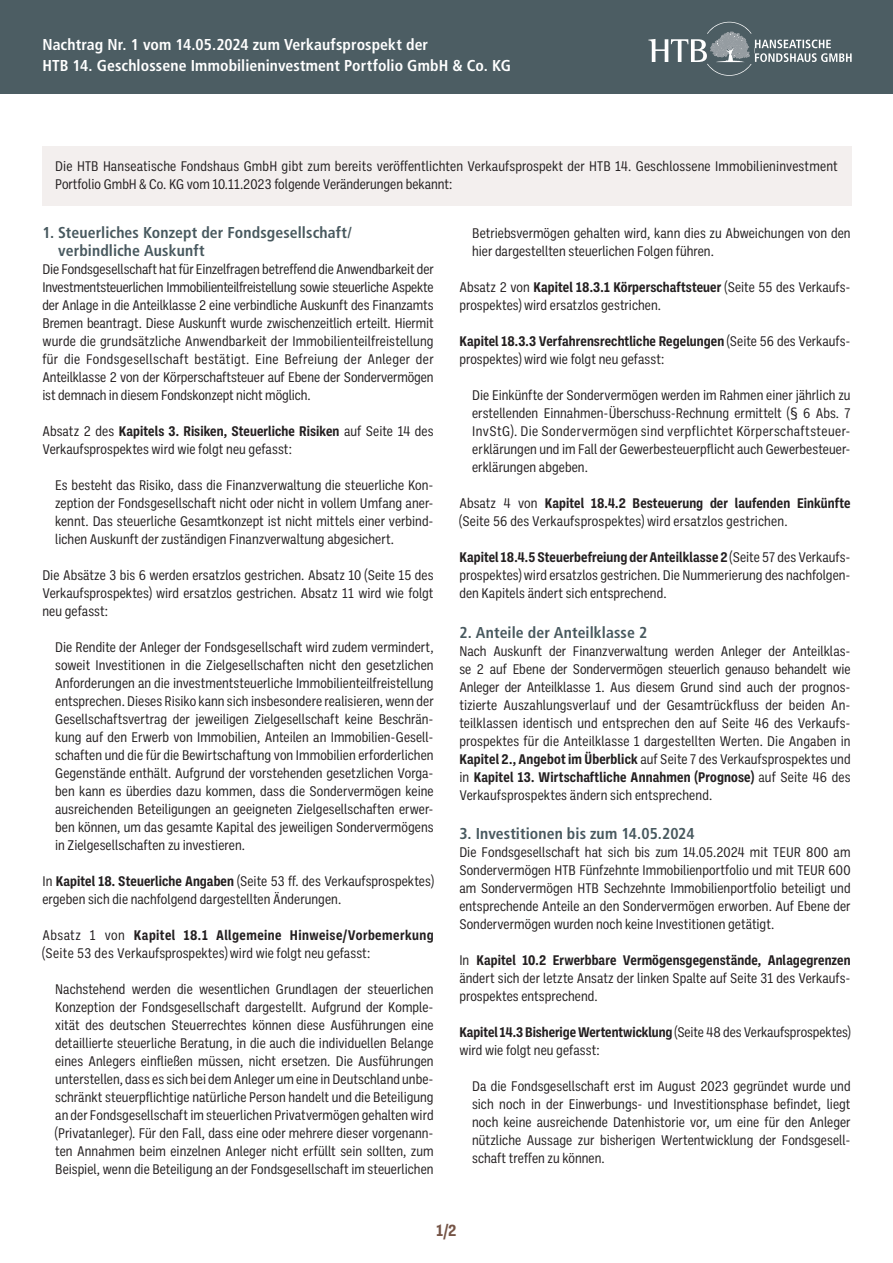
<style>
.page{position:relative;width:893px;height:1263px;background:#fff}
.page>*{position:absolute;margin:0;border:0;box-sizing:border-box;transform-origin:0 0}
.t1{font:700 16.5px "Ballinger Condensed";color:#755446}
.t2{font:700 condensed 15.75px/18px "Frutiger LT";letter-spacing:.005em;color:#48595f}
.t3{font:700 condensed 15.75px/21px "Frutiger LT";letter-spacing:.005em;color:#fff}
.t4{font:14.25px/18px "Ballinger Condensed";letter-spacing:.005em;color:#231f20}
.s1{font-weight:700}
.s2{font-family:"Hind"}
</style>
<div class="page">
<div style="left:42px;top:146px;width:810px;height:59px;background:#f3efee"></div>
<div style="left:0;top:0;width:893px;height:94px;background:#4c5d63"></div>
<svg style="left:648px;top:22px;width:204px;height:54px"></svg>
<p class="t3" style="left:42px;top:34px;width:470px">Nachtrag Nr. 1 vom 14.05.2024 zum Verkaufsprospekt der<br>HTB 14. Geschlossene Immobilieninvestment Portfolio GmbH &amp; Co. KG</p>
<p class="t4" style="left:55px;top:157px;width:784px">Die HTB Hanseatische Fondshaus GmbH gibt zum bereits veröffentlichten Verkaufsprospekt der HTB 14. Geschlossene Immobilieninvestment<br>Portfolio GmbH &amp; Co. KG vom 10.11.2023 folgende Veränderungen bekannt:</p>
<p class="t2" style="left:58px;top:224px;width:295px;text-indent:-16px">1. Steuerliches Konzept der Fondsgesellschaft/ verbindliche Auskunft</p>
<p class="t4" style="left:42px;top:260px;width:393px;text-align:justify">Die Fondsgesellschaft hat für Einzelfragen betreffend die Anwendbarkeit der Investmentsteuerlichen Immobilienteilfreistellung sowie steuerliche Aspekte der Anlage in die Anteilklasse 2 eine verbindliche Auskunft des Finanzamts Bremen beantragt. Diese Auskunft wurde zwischenzeitlich erteilt. Hiermit wurde die grundsätzliche Anwendbarkeit der Immobilienteilfreistellung für die Fondsgesellschaft bestätigt. Eine Befreiung der Anleger der Anteilklasse 2 von der Körperschaftsteuer auf Ebene der Sondervermögen ist demnach in diesem Fondskonzept nicht möglich.</p>
<p class="t4" style="left:42px;top:422px;width:393px">Absatz 2 des <span class="s1">Kapitels 3. Risiken, Steuerliche Risiken</span> auf Seite 14 des<br>Verkaufsprospektes wird wie folgt neu gefasst:</p>
<p class="t4" style="left:55px;top:476px;width:380px;text-align:justify">Es besteht das Risiko, dass die Finanzverwaltung die steuerliche Kon&shy;zeption der Fondsgesellschaft nicht oder nicht in vollem Umfang aner&shy;kennt. Das steuerliche Gesamtkonzept ist nicht mittels einer verbind&shy;lichen Auskunft der zuständigen Finanzverwaltung abgesichert.</p>
<p class="t4" style="left:42px;top:566px;width:393px;text-align:justify">Die Absätze 3 bis 6 werden ersatzlos gestrichen. Absatz 10 (Seite 15 des Verkaufsprospektes) wird ersatzlos gestrichen. Absatz 11 wird wie folgt neu gefasst:</p>
<p class="t4" style="left:55px;top:638px;width:380px;text-align:justify">Die Rendite der Anleger der Fondsgesellschaft wird zudem vermindert, soweit Investitionen in die Zielgesellschaften nicht den gesetzlichen Anforderungen an die investmentsteuerliche Immobilienteilfreistellung entsprechen. Dieses Risiko kann sich insbesondere realisieren, wenn der Gesellschaftsvertrag der jeweiligen Zielgesellschaft keine Beschrän&shy;kung auf den Erwerb von Immobilien, Anteilen an Immobilien-Gesell&shy;schaften und die für die Bewirtschaftung von Immobilien erforderlichen Gegenstände enthält. Aufgrund der vorstehenden gesetzlichen Vorga&shy;ben kann es überdies dazu kommen, dass die Sondervermögen keine ausreichenden Beteiligungen an geeigneten Zielgesellschaften erwer&shy;ben können, um das gesamte Kapital des jeweiligen Sondervermögens in Zielgesellschaften zu investieren.</p>
<p class="t4" style="left:42px;top:872px;width:393px">In <span class="s1">Kapitel 18. Steuerliche Angaben</span> (Seite 53 ff. des Verkaufsprospektes) ergeben sich die nachfolgend dargestellten Änderungen.</p>
<p class="t4" style="left:42px;top:926px;width:393px">Absatz 1 von <span class="s1">Kapitel 18.1 Allgemeine Hinweise/Vorbemerkung </span>(Seite 53 des Verkaufsprospektes) wird wie folgt neu gefasst:</p>
<p class="t4" style="left:55px;top:980px;width:380px;text-align:justify">Nachstehend werden die wesentlichen Grundlagen der steuerlichen Konzeption der Fondsgesellschaft dargestellt. Aufgrund der Komple&shy;xität des deutschen Steuerrechtes können diese Ausführungen eine detaillierte steuerliche Beratung, in die auch die individuellen Belange eines Anlegers einfließen müssen, nicht ersetzen. Die Ausführungen unterstellen, dass es sich bei dem Anleger um eine in Deutschland unbe&shy;schränkt steuerpflichtige natürliche Person handelt und die Beteiligung an der Fondsgesellschaft im steuerlichen Privatvermögen gehalten wird (Privatanleger). Für den Fall, dass eine oder mehrere dieser vorgenann&shy;ten Annahmen beim einzelnen Anleger nicht erfüllt sein sollten, zum Beispiel, wenn die Beteiligung an der Fondsgesellschaft im steuerlichen</p>
<p class="t4" style="left:472px;top:225px;width:380px">Betriebsvermögen gehalten wird, kann dies zu Abweichungen von den hier dargestellten steuerlichen Folgen führen.</p>
<p class="t4" style="left:459px;top:279px;width:393px">Absatz 2 von <span class="s1">Kapitel 18.3.1 Körperschaftsteuer</span> (Seite 55 des Verkaufs&shy;prospektes) wird ersatzlos gestrichen.</p>
<p class="t4" style="left:459px;top:333px;width:393px"><span class="s1">Kapitel 18.3.3 Verfahrensrechtliche Regelungen</span> (Seite 56 des Verkaufs&shy;prospektes) wird wie folgt neu gefasst:</p>
<p class="t4" style="left:472px;top:387px;width:380px">Die Einkünfte der Sondervermögen werden im Rahmen einer jährlich zu erstellenden Einnahmen-Überschuss-Rechnung ermittelt (<span class="s2">§</span> 6 Abs. 7<br>InvStG). Die Sondervermögen sind verpflichtet Körperschaftsteuer&shy;erklärungen und im Fall der Gewerbesteuerpflicht auch Gewerbesteuer&shy;erklärungen abgeben.</p>
<p class="t4" style="left:459px;top:495px;width:393px">Absatz 4 von <span class="s1">Kapitel 18.4.2 Besteuerung der laufenden Einkünfte </span>(Seite 56 des Verkaufsprospektes) wird ersatzlos gestrichen.</p>
<p class="t4" style="left:459px;top:549px;width:393px;text-align:justify"><span class="s1">Kapitel 18.4.5 Steuerbefreiung der Anteilklasse 2</span> (Seite 57 des Verkaufs&shy;prospektes) wird ersatzlos gestrichen. Die Nummerierung des nachfolgen&shy;den Kapitels ändert sich entsprechend.</p>
<p class="t2" style="left:459px;top:623px;width:189px">2. Anteile der Anteilklasse 2</p>
<p class="t4" style="left:459px;top:642px;width:393px;text-align:justify">Nach Auskunft der Finanzverwaltung werden Anleger der Anteilklas&shy;se 2 auf Ebene der Sondervermögen steuerlich genauso behandelt wie Anleger der Anteilklasse 1. Aus diesem Grund sind auch der prognos&shy;tizierte Auszahlungsverlauf und der Gesamtrückfluss der beiden An&shy;teilklassen identisch und entsprechen den auf Seite 46 des Verkaufs&shy;prospektes für die Anteilklasse 1 dargestellten Werten. Die Angaben in <span class="s1">Kapitel 2., Angebot im Überblick</span> auf Seite 7 des Verkaufsprospektes und in <span class="s1">Kapitel 13. Wirtschaftliche Annahmen (Prognose)</span> auf Seite 46 des Verkaufsprospektes ändern sich entsprechend.</p>
<p class="t2" style="left:459px;top:824px;width:237px">3. Investitionen bis zum 14.05.2024</p>
<p class="t4" style="left:459px;top:843px;width:393px;text-align:justify">Die Fondsgesellschaft hat sich bis zum 14.05.2024 mit TEUR 800 am Sondervermögen HTB Fünfzehnte Immobilienportfolio und mit TEUR 600 am Sondervermögen HTB Sechzehnte Immobilienportfolio beteiligt und entsprechende Anteile an den Sondervermögen erworben. Auf Ebene der Sondervermögen wurden noch keine Investitionen getätigt.</p>
<p class="t4" style="left:459px;top:951px;width:393px;text-align:justify">In <span class="s1">Kapitel 10.2 Erwerbbare Vermögensgegenstände, Anlagegrenzen </span>ändert sich der letzte Ansatz der linken Spalte auf Seite 31 des Verkaufs&shy;prospektes entsprechend.</p>
<p class="t4" style="left:459px;top:1023px;width:393px"><span class="s1">Kapitel 14.3 Bisherige Wertentwicklung</span> (Seite 48 des Verkaufsprospektes) wird wie folgt neu gefasst:</p>
<p class="t4" style="left:472px;top:1077px;width:380px;text-align:justify">Da die Fondsgesellschaft erst im August 2023 gegründet wurde und sich noch in der Einwerbungs- und Investitionsphase befindet, liegt noch keine ausreichende Datenhistorie vor, um eine für den Anleger nützliche Aussage zur bisherigen Wertentwicklung der Fondsgesell&shy;schaft treffen zu können.</p>
<p class="t1" style="left:437px;top:1221px;width:21px">1/2</p>
</div>
